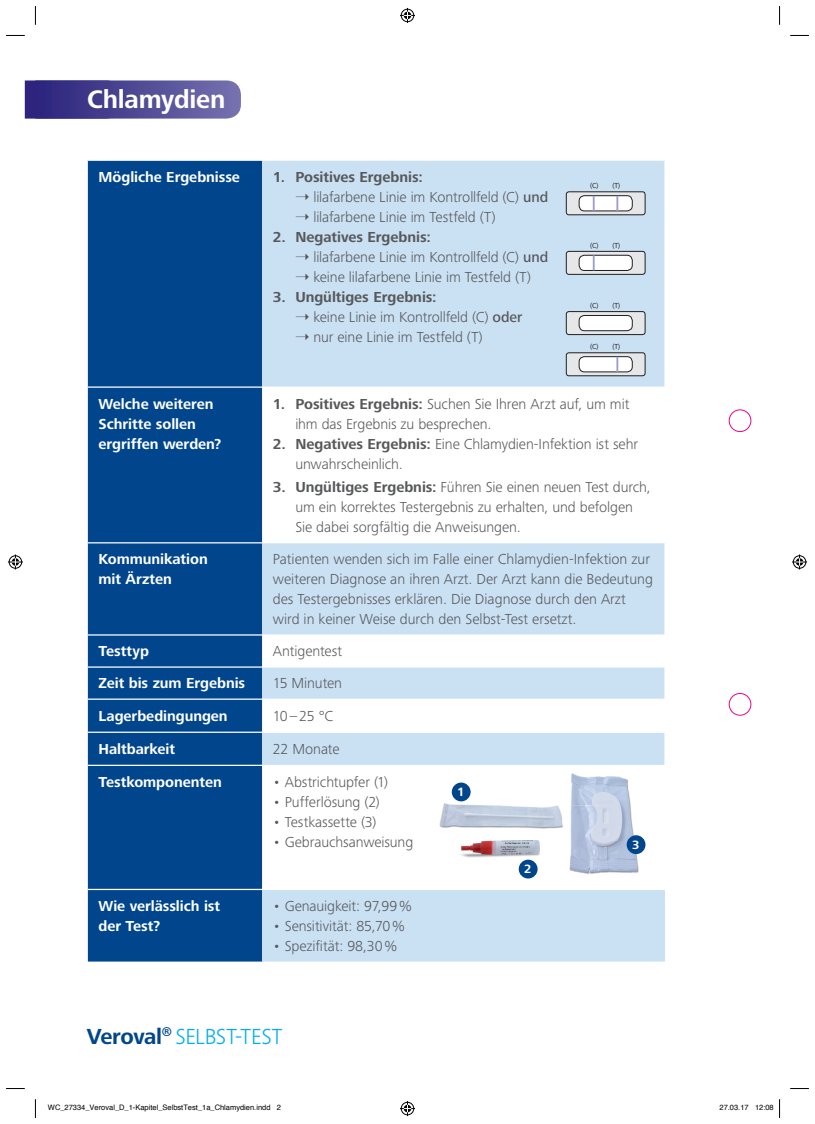
<style>
.page{position:relative;width:815px;height:1124px;background:#fff}
.page>*{position:absolute;margin:0;border:0;box-sizing:border-box;transform-origin:0 0}
.t1{font:700 26.25px "Frutiger Next LTW1 G";letter-spacing:-.01em;color:#fff}
.t2{font:300 22.5px "Frutiger Next LTW1 G";letter-spacing:-.01em;color:#00aeef}
.t3{font:300 15px/20px "Frutiger Next LTW1 G";letter-spacing:-.005em;color:#57585a}
.t4{font:700 15px/20px "Frutiger Next LTW1 G";letter-spacing:-.005em;color:#fff}
.t5{font:700 12.5px "Frutiger Next LTW1 G";color:#fff}
.t6{font:7.5px "Helvetica";color:#000}
.t7{font:7.5px "Frutiger Next LTW1 G";color:#231f20}
.s1{font-weight:700}
.s2{font-weight:500}
.s3{font-weight:700;color:#01468c}
</style>
<div class="page">
<div style="left:88px;top:161px;width:174px;height:800px;background:#01468c"></div>
<div style="left:262px;top:161px;width:402px;height:800px;background:#cae0f3"></div>
<svg style="left:262px;top:388px;width:402px;height:500px"></svg>
<hr style="left:88px;top:542px;width:174px;height:1px;background:#fff">
<hr style="left:88px;top:634px;width:174px;height:1px;background:#fff">
<hr style="left:88px;top:666px;width:174px;height:1px;background:#fff">
<hr style="left:88px;top:698px;width:174px;height:1px;background:#fff">
<hr style="left:88px;top:731px;width:174px;height:1px;background:#fff">
<hr style="left:88px;top:764px;width:174px;height:1px;background:#fff">
<hr style="left:88px;top:888px;width:174px;height:1px;background:#fff">
<hr style="left:88px;top:386px;width:174px;height:1px;background:#fff">
<hr style="left:262px;top:387px;width:402px;height:1px;background:#fff">
<hr style="left:262px;top:542px;width:402px;height:1px;background:#fff">
<hr style="left:262px;top:634px;width:402px;height:1px;background:#fff">
<hr style="left:262px;top:666px;width:402px;height:1px;background:#fff">
<hr style="left:262px;top:698px;width:402px;height:1px;background:#fff">
<hr style="left:262px;top:731px;width:402px;height:1px;background:#fff">
<hr style="left:262px;top:765px;width:402px;height:1px;background:#fff">
<hr style="left:664px;top:889px;width:1px;height:72px;background:#cae0f3">
<hr style="left:262px;top:888px;width:403px;height:1px;background:#fff">
<div style="left:566px;top:192px;width:79px;height:23px;background:#e6e7e9;border-radius:3px"></div>
<div style="left:566px;top:191px;width:79px;height:24px;border:1px solid #231f20;border-radius:3px"></div>
<div style="left:579px;top:196px;width:53px;height:15px;background:#fff;border-radius:5px"></div>
<div style="left:579px;top:195px;width:53px;height:16px;border:1px solid #231f20;border-radius:5px"></div>
<svg style="left:593px;top:196px;width:2px;height:15px"></svg>
<svg style="left:616px;top:196px;width:2px;height:15px"></svg>
<svg style="left:566px;top:251px;width:79px;height:23px"></svg>
<div style="left:566px;top:251px;width:79px;height:24px;border:1px solid #231f20;border-radius:3px"></div>
<div style="left:579px;top:255px;width:53px;height:15px;background:#fff;border-radius:5px"></div>
<div style="left:579px;top:255px;width:53px;height:15px;border:1px solid #231f20;border-radius:5px"></div>
<svg style="left:593px;top:255px;width:2px;height:15px"></svg>
<div style="left:566px;top:311px;width:79px;height:23px;background:#e6e7e9;border-radius:3px"></div>
<div style="left:566px;top:311px;width:79px;height:24px;border:1px solid #231f20;border-radius:3px"></div>
<div style="left:579px;top:315px;width:53px;height:15px;background:#fff;border-radius:5px"></div>
<div style="left:579px;top:315px;width:53px;height:16px;border:1px solid #231f20;border-radius:5px"></div>
<div style="left:566px;top:353px;width:79px;height:23px;background:#e6e7e9;border-radius:3px"></div>
<div style="left:566px;top:352px;width:79px;height:24px;border:1px solid #231f20;border-radius:3px"></div>
<div style="left:579px;top:356px;width:53px;height:16px;background:#fff;border-radius:5px"></div>
<div style="left:579px;top:356px;width:53px;height:16px;border:1px solid #231f20;border-radius:5px"></div>
<svg style="left:616px;top:357px;width:2px;height:15px"></svg>
<img style="left:437px;top:799px;width:42px;height:35px">
<img style="left:479px;top:799px;width:42px;height:30px">
<img style="left:521px;top:799px;width:41px;height:35px">
<img style="left:452px;top:829px;width:96px;height:33px">
<img style="left:562px;top:768px;width:82px;height:110px">
<div style="left:452px;top:782px;width:19px;height:19px;background:#01468c;border-radius:50%"></div>
<div style="left:519px;top:859px;width:19px;height:19px;background:#01468c;border-radius:50%"></div>
<div style="left:627px;top:835px;width:18px;height:19px;background:#01468c;border-radius:50%"></div>
<svg style="left:25px;top:80px;width:216px;height:39px;background:#524c96"></svg>
<div style="left:729px;top:693px;width:22px;height:22px;border:1px solid #ed028c;border-radius:50%"></div>
<div style="left:729px;top:409px;width:22px;height:23px;border:1px solid #ed028c;border-radius:50%"></div>
<svg style="left:6px;top:35px;width:19px;height:1px"></svg>
<svg style="left:790px;top:35px;width:19px;height:1px"></svg>
<svg style="left:6px;top:1088px;width:19px;height:1px"></svg>
<svg style="left:790px;top:1088px;width:19px;height:1px"></svg>
<svg style="left:35px;top:6px;width:1px;height:19px"></svg>
<svg style="left:35px;top:1099px;width:1px;height:18px"></svg>
<svg style="left:779px;top:6px;width:1px;height:19px"></svg>
<svg style="left:400px;top:8px;width:15px;height:15px"></svg>
<svg style="left:400px;top:1101px;width:15px;height:14px"></svg>
<svg style="left:8px;top:554px;width:15px;height:15px"></svg>
<svg style="left:792px;top:554px;width:15px;height:15px"></svg>
<svg style="left:779px;top:1099px;width:1px;height:18px"></svg>
<h1 class="t1" style="left:87px;top:84px;width:140px">Chlamydien</h1>
<p class="t4" style="left:99px;top:167px;width:143px">Mögliche Ergebnisse</p>
<p class="t3" style="left:295px;top:167px;width:254px;text-indent:-22px"><span class="s1">1. Positives Ergebnis:<br></span>➝ lilafarbene Linie im Kontrollfeld (C) <span class="s2">und </span>➝ lilafarbene Linie im Testfeld (T)</p>
<p class="t3" style="left:295px;top:227px;width:254px;text-indent:-22px"><span class="s1">2. Negatives Ergebnis:<br></span>➝ lilafarbene Linie im Kontrollfeld (C) <span class="s2">und </span>➝ keine lilafarbene Linie im Testfeld (T)</p>
<p class="t3" style="left:295px;top:286px;width:229px;text-indent:-22px"><span class="s1">3. Ungültiges Ergebnis:<br></span>➝ keine Linie im Kontrollfeld (C) <span class="s2">oder </span>➝ nur eine Linie im Testfeld (T)</p>
<p class="t7" style="left:590px;top:181px;width:32px">(C) (T)</p>
<p class="t7" style="left:590px;top:241px;width:32px">(C) (T)</p>
<p class="t7" style="left:590px;top:301px;width:32px">(C) (T)</p>
<p class="t7" style="left:590px;top:342px;width:32px">(C) (T)</p>
<p class="t4" style="left:99px;top:394px;width:124px">Welche weiteren<br>Schritte sollen ergriffen werden?</p>
<p class="t3" style="left:295px;top:393px;width:336px;text-indent:-22px"><span class="s1">1. Positives Ergebnis:</span> Suchen Sie Ihren Arzt auf, um mit ihm das Ergebnis zu besprechen.</p>
<p class="t3" style="left:295px;top:433px;width:344px;text-indent:-22px"><span class="s1">2. Negatives Ergebnis:</span> Eine Chlamydien-Infektion ist sehr unwahrscheinlich.</p>
<p class="t3" style="left:295px;top:477px;width:357px;text-indent:-22px"><span class="s1">3. Ungültiges Ergebnis:</span> Führen Sie einen neuen Test durch, um ein korrektes Testergebnis zu erhalten, und befolgen<br>Sie dabei sorgfältig die Anweisungen.</p>
<p class="t4" style="left:99px;top:549px;width:111px">Kommunikation mit Ärzten</p>
<p class="t3" style="left:273px;top:549px;width:382px">Patienten wenden sich im Falle einer Chlamydien-Infektion zur weiteren Diagnose an ihren Arzt. Der Arzt kann die Bedeutung des Testergebnisses erklären. Die Diagnose durch den Arzt wird in keiner Weise durch den Selbst-Test ersetzt.</p>
<p class="t4" style="left:99px;top:641px;width:52px">Testtyp</p>
<p class="t3" style="left:273px;top:641px;width:71px">Antigentest</p>
<p class="t4" style="left:99px;top:673px;width:148px">Zeit bis zum Ergebnis</p>
<p class="t3" style="left:273px;top:673px;width:71px">15 Minuten</p>
<p class="t4" style="left:99px;top:705px;width:131px">Lagerbedingungen</p>
<p class="t3" style="left:273px;top:705px;width:62px">10 – 25 °C</p>
<p class="t4" style="left:99px;top:739px;width:78px">Haltbarkeit</p>
<p class="t3" style="left:273px;top:738px;width:68px">22 Monate</p>
<p class="t4" style="left:99px;top:772px;width:125px">Testkomponenten</p>
<p class="t3" style="left:273px;top:771px;width:117px">• Abstrichtupfer (1)</p>
<p class="t3" style="left:273px;top:791px;width:109px">• Pufferlösung (2)</p>
<p class="t3" style="left:273px;top:811px;width:105px">• Testkassette (3)</p>
<p class="t3" style="left:273px;top:831px;width:142px">• Gebrauchsanweisung</p>
<p class="t5" style="left:457px;top:784px;width:9px">1</p>
<p class="t5" style="left:632px;top:837px;width:9px">3</p>
<p class="t4" style="left:99px;top:896px;width:123px">Wie verlässlich ist der Test?</p>
<p class="t3" style="left:273px;top:895px;width:141px">• Genauigkeit: 97,99 %</p>
<p class="t3" style="left:273px;top:915px;width:134px">• Sensitivität: 85,70 %</p>
<p class="t3" style="left:273px;top:935px;width:126px">• Spezifität: 98,30 %</p>
<h2 class="t2" style="left:87px;top:1022px;width:197px"><span class="s3">Veroval</span><sup>®</sup> SELBST-TEST</h2>
<p class="t5" style="left:524px;top:861px;width:9px">2</p>
<p class="t6" style="left:48px;top:1101px;width:235px">WC_27334_Veroval_D_1-Kapitel_SelbstTest_1a_Chlamydien.indd 2</p>
<p class="t6" style="left:720px;top:1101px;width:56px">27.03.17 12:08</p>
</div>
